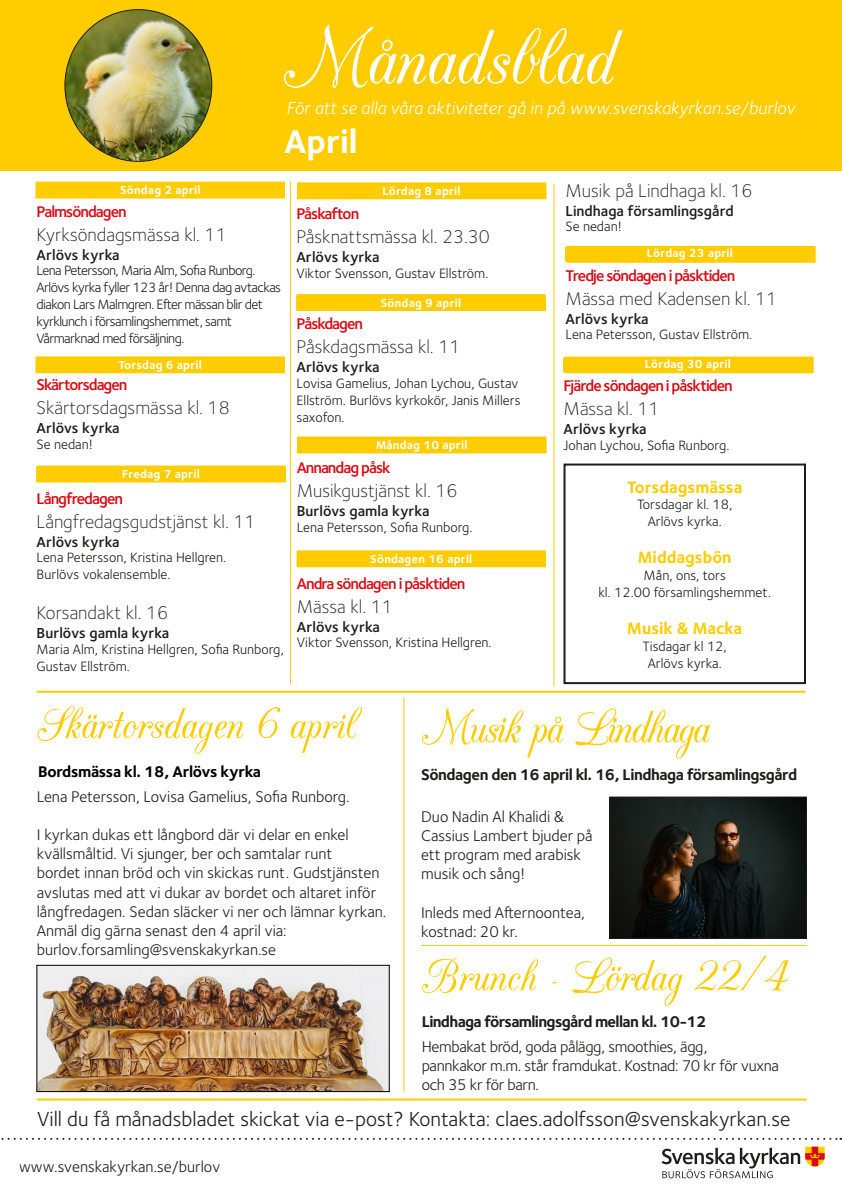
<style>
.page{position:relative;width:842px;height:1191px;background:#fff}
.page>*{position:absolute;margin:0;border:0;box-sizing:border-box;transform-origin:0 0}
.t1{font:94px "CAC Champagne";color:#fff}
.Text{font:55px "CAC Champagne";letter-spacing:-.03em;color:#fc0}
.Med_anfang{font:53px "CAC Champagne";color:#fc0}
.t2{font:700 34px "Foundry Sterling OT3";color:#fff}
.t3{font:21px "Foundry Sterling OT3";color:#1d1d1b}
.Text-2{font:300 19px "Foundry Sterling OT3";color:#1d1d1b}
.t4{font:italic 18px "Foundry Sterling OT3";color:#fff}
.t5{font:700 17px "Foundry Sterling OT3";color:#fc0}
.Text-3{font:16px/19.2px "Foundry Sterling OT3";color:#1d1d1b}
.kyrkodag{font:600 16px "Foundry Sterling OT3";letter-spacing:-.06em;color:#db0812}
.Med_anfang-2{font:16px/19.2px "Foundry Sterling OT3";color:#1d1d1b}
.Text-4{font:16px "Foundry Sterling OT3";letter-spacing:-.02em;color:#1d1d1b}
.t6{font:700 16px "Foundry Sterling OT3";letter-spacing:-.03em;color:#1d1d1b}
.Text-5{font:700 16px "Foundry Sterling OT3";letter-spacing:-.02em;color:#000}
.Text-6{font:600 15px "Foundry Sterling OT3";color:#1d1d1b}
.Text-7{font:14px/16.8px "Foundry Sterling OT3";color:#1d1d1b;text-align:center}
.Text-8{font:14px/16.8px "Foundry Sterling OT3";letter-spacing:-.04em;color:#1d1d1b}
.Text-9{font:700 12px "Foundry Sterling OT3";letter-spacing:.02em;color:#fff}
</style>
<div class="page">
<svg style="left:1px;top:1137px;width:840px;height:2px"></svg>
<svg style="left:662px;top:1146px;width:163px;height:32px"></svg>
<div style="left:0;top:0;width:842px;height:171px;background:#fc0"></div>
<img style="left:66px;top:10px;width:146px;height:151px">
<hr style="left:37px;top:690px;width:768px;height:2px;background:#fc0">
<hr style="left:37px;top:1098px;width:770px;height:2px;background:#fc0">
<hr style="left:290px;top:182px;width:1px;height:502px;background:#fc0">
<hr style="left:553px;top:184px;width:1px;height:502px;background:#fc0">
<div style="left:36px;top:356px;width:249px;height:17px;background:#fc0;border:1px solid #fc0"></div>
<div style="left:297px;top:182px;width:249px;height:17px;background:#fc0;border:1px solid #fc0"></div>
<div style="left:36px;top:182px;width:249px;height:16px;background:#fc0"></div>
<div style="left:563px;top:463px;width:243px;height:221px;border:2px solid #1d1d1b"></div>
<hr style="left:403px;top:697px;width:1px;height:394px;background:#fc0">
<svg style="left:296px;top:294px;width:250px;height:2px"></svg>
<div style="left:297px;top:297px;width:248px;height:13px;background:#fc0"></div>
<div style="left:296px;top:296px;width:250px;height:15px;border:1px solid #fc0"></div>
<div style="left:297px;top:436px;width:249px;height:17px;background:#fc0;border:1px solid #fc0"></div>
<hr style="left:421px;top:945px;width:386px;height:1px;background:#fc0">
<img style="left:611px;top:798px;width:194px;height:139px">
<div style="left:609px;top:796px;width:198px;height:143px;border:1px solid #1d1d1b"></div>
<div style="left:36px;top:465px;width:250px;height:17px;background:#fc0;border:1px solid #fc0"></div>
<img style="left:38px;top:966px;width:350px;height:124px">
<div style="left:36px;top:964px;width:354px;height:128px;border:1px solid #000"></div>
<svg style="left:297px;top:550px;width:249px;height:2px"></svg>
<div style="left:297px;top:553px;width:248px;height:13px;background:#fc0"></div>
<div style="left:297px;top:552px;width:249px;height:15px;border:1px solid #fc0"></div>
<svg style="left:566px;top:246px;width:250px;height:17px"></svg>
<div style="left:566px;top:248px;width:248px;height:13px;background:#fc0"></div>
<div style="left:565px;top:247px;width:250px;height:14px;border:1px solid #fc0"></div>
<svg style="left:564px;top:356px;width:250px;height:17px"></svg>
<div style="left:564px;top:358px;width:248px;height:14px;background:#fc0"></div>
<p class="t1" style="left:284px;top:11px;width:333px">Månadsblad</p>
<p class="t4" style="left:286px;top:95px;width:510px">För att se alla våra aktiviteter gå in på www.svenskakyrkan.se/burlov</p>
<p class="t2" style="left:284px;top:114px;width:75px">April</p>
<p class="Text-9" style="left:120px;top:180px;width:82px">Söndag 2 april</p>
<p class="kyrkodag" style="left:37px;top:199px;width:92px">Palmsöndagen</p>
<p class="Text-2" style="left:37px;top:221px;width:192px">Kyrksöndagsmässa kl. 11</p>
<p class="Text-6" style="left:37px;top:243px;width:84px">Arlövs kyrka</p>
<p class="Text-8" style="left:37px;top:261px;width:246px">Lena Petersson, Maria Alm, Sofia Runborg.<br>Arlövs kyrka fyller 123 år! Denna dag avtackas diakon Lars Malmgren. Efter mässan blir det kyrklunch i församlingshemmet, samt Vårmarknad med försäljning.</p>
<p class="Text-9" style="left:119px;top:355px;width:85px">Torsdag 6 april</p>
<p class="kyrkodag" style="left:37px;top:372px;width:92px">Skärtorsdagen</p>
<p class="Text-2" style="left:37px;top:394px;width:195px">Skärtorsdagsmässa kl. 18</p>
<p class="Text-6" style="left:37px;top:416px;width:84px">Arlövs kyrka</p>
<p class="Text-7" style="left:37px;top:435px;width:58px">Se nedan!</p>
<p class="Text-9" style="left:122px;top:464px;width:79px">Fredag 7 april</p>
<p class="kyrkodag" style="left:37px;top:486px;width:88px">Långfredagen</p>
<p class="Text-2" style="left:37px;top:508px;width:220px">Långfredagsgudstjänst kl. 11</p>
<p class="Text-6" style="left:37px;top:530px;width:84px">Arlövs kyrka</p>
<p class="Text-7" style="left:37px;top:548px;width:191px;text-align:left">Lena Petersson, Kristina Hellgren.<br>Burlövs vokalensemble.</p>
<p class="Text-2" style="left:37px;top:599px;width:133px">Korsandakt kl. 16</p>
<p class="Text-6" style="left:37px;top:621px;width:134px">Burlövs gamla kyrka</p>
<p class="Text-7" style="left:37px;top:639px;width:249px;text-align:left">Maria Alm, Kristina Hellgren, Sofia Runborg,<br>Gustav Ellström.</p>
<p class="Text-9" style="left:382px;top:181px;width:80px">Lördag 8 april</p>
<p class="kyrkodag" style="left:296px;top:201px;width:64px">Påskafton</p>
<p class="Text-2" style="left:296px;top:223px;width:195px">Påsknattsmässa kl. 23.30</p>
<p class="Text-6" style="left:296px;top:245px;width:84px">Arlövs kyrka</p>
<p class="Text-7" style="left:296px;top:264px;width:193px">Viktor Svensson, Gustav Ellström.</p>
<p class="Text-9" style="left:381px;top:293px;width:82px">Söndag 9 april</p>
<p class="kyrkodag" style="left:297px;top:311px;width:68px">Påskdagen</p>
<p class="Text-2" style="left:297px;top:333px;width:165px">Påskdagsmässa kl. 11</p>
<p class="Text-6" style="left:297px;top:355px;width:84px">Arlövs kyrka</p>
<p class="Text-7" style="left:297px;top:374px;width:225px;text-align:left">Lovisa Gamelius, Johan Lychou, Gustav<br>Ellström. Burlövs kyrkokör, Janis Millers saxofon.</p>
<p class="Text-9" style="left:376px;top:435px;width:93px">Måndag 10 april</p>
<p class="kyrkodag" style="left:297px;top:455px;width:95px">Annandag påsk</p>
<p class="Text-2" style="left:297px;top:477px;width:162px">Musikgustjänst kl. 16</p>
<p class="Text-6" style="left:297px;top:499px;width:134px">Burlövs gamla kyrka</p>
<p class="Text-7" style="left:297px;top:518px;width:177px">Lena Petersson, Sofia Runborg.</p>
<p class="Text-9" style="left:370px;top:549px;width:104px">Söndagen 16 april</p>
<p class="kyrkodag" style="left:297px;top:571px;width:170px">Andra söndagen i påsktiden</p>
<p class="Text-2" style="left:297px;top:592px;width:97px">Mässa kl. 11</p>
<p class="Text-6" style="left:297px;top:614px;width:84px">Arlövs kyrka</p>
<p class="Text-7" style="left:297px;top:633px;width:196px">Viktor Svensson, Kristina Hellgren.</p>
<p class="Text-2" style="left:565px;top:177px;width:189px">Musik på Lindhaga kl. 16</p>
<p class="Text-6" style="left:565px;top:199px;width:170px">Lindhaga församlingsgård</p>
<p class="Text-7" style="left:565px;top:217px;width:58px">Se nedan!</p>
<p class="Text-9" style="left:647px;top:244px;width:88px">Lördag 23 april</p>
<p class="kyrkodag" style="left:566px;top:263px;width:171px">Tredje söndagen i påsktiden</p>
<p class="Text-2" style="left:566px;top:285px;width:213px">Mässa med Kadensen kl. 11</p>
<p class="Text-6" style="left:566px;top:307px;width:84px">Arlövs kyrka</p>
<p class="Text-7" style="left:566px;top:325px;width:188px">Lena Petersson, Gustav Ellström.</p>
<p class="Text-9" style="left:645px;top:354px;width:88px">Lördag 30 april</p>
<p class="kyrkodag" style="left:564px;top:373px;width:171px">Fjärde söndagen i påsktiden</p>
<p class="Text-2" style="left:564px;top:395px;width:97px">Mässa kl. 11</p>
<p class="Text-6" style="left:564px;top:417px;width:84px">Arlövs kyrka</p>
<p class="Text-7" style="left:564px;top:436px;width:167px">Johan Lychou, Sofia Runborg.</p>
<p class="t5" style="left:627px;top:473px;width:117px">Torsdagsmässa</p>
<p class="Text-7" style="left:637px;top:495px;width:97px">Torsdagar kl. 18,<br>Arlövs kyrka.</p>
<p class="t5" style="left:638px;top:544px;width:95px">Middagsbön</p>
<p class="Text-7" style="left:598px;top:566px;width:174px">Mån, ons, tors<br>kl. 12.00 församlingshemmet.</p>
<p class="t5" style="left:627px;top:615px;width:116px">Musik &amp; Macka</p>
<p class="Text-7" style="left:643px;top:637px;width:86px">Tisdagar kl 12,<br>Arlövs kyrka.</p>
<p class="Med_anfang" style="left:37px;top:697px;width:320px">Skärtorsdagen 6 april</p>
<p class="Text-3" style="left:37px;top:785px;width:314px">Lena Petersson, Lovisa Gamelius, Sofia Runborg.</p>
<p class="Text-3" style="left:37px;top:824px;width:313px">I kyrkan dukas ett långbord där vi delar en enkel</p>
<p class="Text-3" style="left:37px;top:843px;width:297px">kvällsmåltid. Vi sjunger, ber och samtalar runt</p>
<p class="Text-3" style="left:37px;top:862px;width:351px">bordet innan bröd och vin skickas runt. Gudstjänsten avslutas med att vi dukar av bordet och altaret inför långfredagen. Sedan släcker vi ner och lämnar kyrkan.<br>Anmäl dig gärna senast den 4 april via:</p>
<p class="Text-3" style="left:37px;top:939px;width:241px">burlov.forsamling@svenskakyrkan.se</p>
<p class="Text-5" style="left:38px;top:758px;width:224px">Bordsmässa kl. 18, Arlövs kyrka</p>
<p class="Text" style="left:422px;top:700px;width:289px">Musik på Lindhaga</p>
<p class="t6" style="left:421px;top:762px;width:377px">Söndagen den 16 april kl. 16, Lindhaga församlingsgård</p>
<p class="Med_anfang-2" style="left:421px;top:805px;width:173px">Duo Nadin Al Khalidi &amp;<br>Cassius Lambert bjuder på ett program med arabisk musik och sång!</p>
<p class="Med_anfang-2" style="left:421px;top:901px;width:165px">Inleds med Afternoontea, kostnad: 20 kr.</p>
<p class="Med_anfang" style="left:422px;top:949px;width:367px">Brunch - Lördag 22/4</p>
<p class="t6" style="left:422px;top:1008px;width:286px">Lindhaga församlingsgård mellan kl. 10-12</p>
<p class="Text-4" style="left:422px;top:1035px;width:287px">Hembakat bröd, goda pålägg, smoothies, ägg,</p>
<p class="Text-4" style="left:422px;top:1054px;width:359px">pannkakor m.m. står framdukat. Kostnad: 70 kr för vuxna</p>
<p class="Text-4" style="left:422px;top:1073px;width:119px">och 35 kr för barn.</p>
<p class="t3" style="left:37px;top:1103px;width:755px">Vill du få månadsbladet skickat via e-post? Kontakta: claes.adolfsson@svenskakyrkan.se</p>
<p class="Text-3" style="left:19px;top:1155px;width:203px">www.svenskakyrkan.se/burlov</p>
</div>
